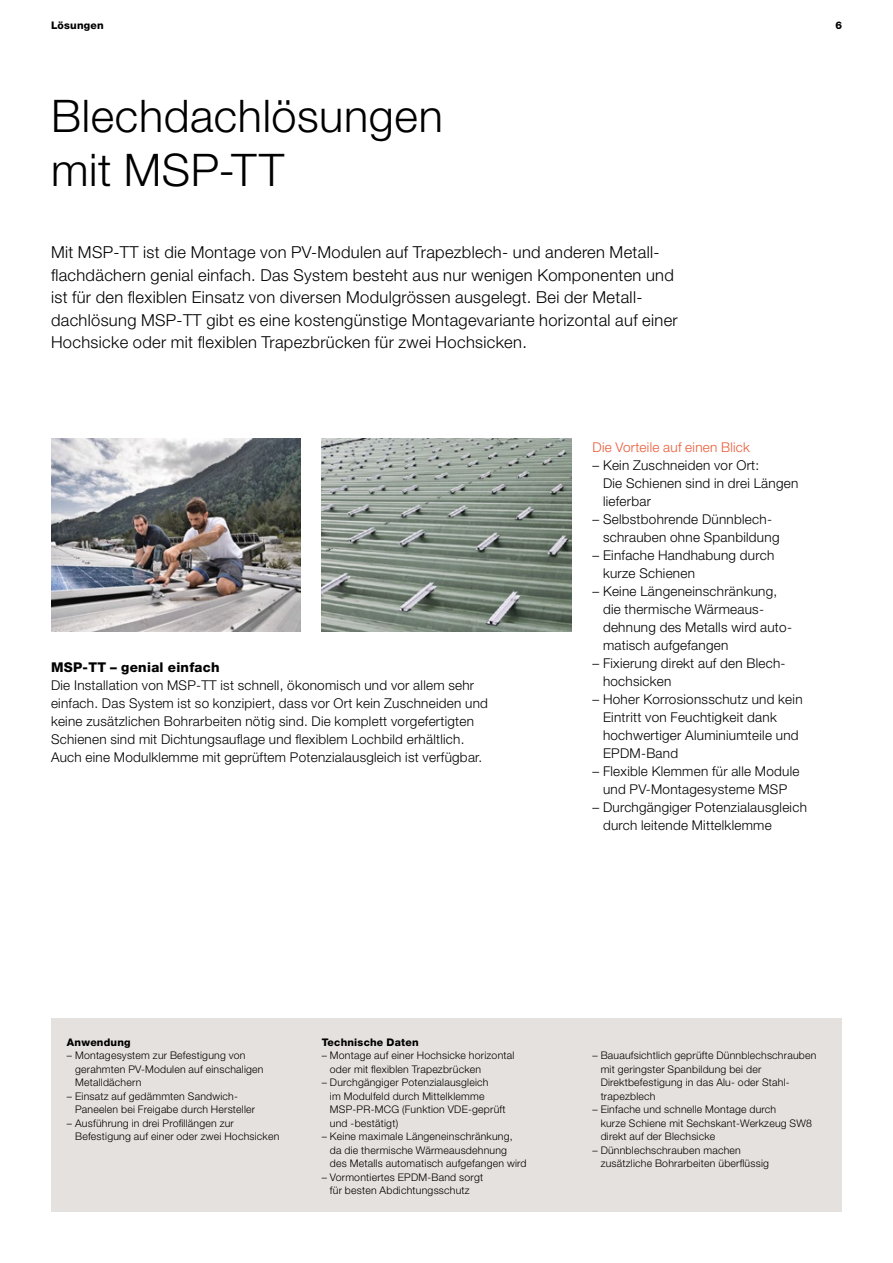
<style>
.page{position:relative;width:893px;height:1263px;background:#fff}
.page>*{position:absolute;margin:0;border:0;box-sizing:border-box;transform-origin:0 0}
.H45_30_36_20{font:300 45px/54px "Helvetica Neue LT Std";letter-spacing:.015em;color:#000}
.H45_11_15_20_Basis{font:300 16.5px/22.5px "Helvetica Neue LT Std";letter-spacing:.02em;color:#000}
.H45_9_12_20{font:300 13.5px/18px "Helvetica Neue LT Std";letter-spacing:.02em;color:#000}
.H45_9_12_20-2{font:300 13.5px "Helvetica Neue LT Std";letter-spacing:.02em;color:#ea5b38}
.H45_9_12_20-3{font:800 13.5px "Helvetica Neue LT Std";letter-spacing:.02em;color:#000}
.H45_7_9_20{font:300 10.5px/13.5px "Helvetica Neue LT Std";letter-spacing:.02em;color:#000}
.H85_7_9_20{font:800 10.5px "Helvetica Neue LT Std";letter-spacing:.02em;color:#000}
</style>
<div class="page">
<img style="left:51px;top:438px;width:249px;height:194px">
<img style="left:322px;top:438px;width:249px;height:194px">
<div style="left:51px;top:1018px;width:791px;height:194px;background:#e5e1de"></div>
<p class="H85_7_9_20" style="left:51px;top:19px;width:54px">Lösungen</p>
<p class="H45_30_36_20" style="left:51px;top:88px;width:393px">Blechdachlösungen mit MSP-TT</p>
<p class="H45_11_15_20_Basis" style="left:51px;top:241px;width:628px">Mit MSP-TT ist die Montage von PV-Modulen auf Trapezblech- und anderen Metall&shy;flachdächern genial einfach. Das System besteht aus nur wenigen Komponenten und ist für den flexiblen Einsatz von diversen Modulgrössen ausgelegt. Bei der Metall&shy;dachlösung MSP-TT gibt es eine kostengünstige Montagevariante horizontal auf einer Hochsicke oder mit flexiblen Trapezbrücken für zwei Hochsicken.</p>
<p class="H85_7_9_20" style="left:835px;top:19px;width:8px">6</p>
<p class="H45_9_12_20-3" style="left:51px;top:659px;width:170px">MSP-TT – genial einfach</p>
<p class="H45_9_12_20" style="left:51px;top:676px;width:438px">Die Installation von MSP-TT ist schnell, ökonomisch und vor allem sehr einfach. Das System ist so konzipiert, dass vor Ort kein Zuschneiden und keine zusätzlichen Bohrarbeiten nötig sind. Die komplett vorgefertigten Schienen sind mit Dichtungsauflage und flexiblem Lochbild erhältlich.<br>Auch eine Modulklemme mit geprüftem Potenzialausgleich ist verfügbar.</p>
<p class="H45_9_12_20-2" style="left:592px;top:438px;width:159px">Die Vorteile auf einen Blick</p>
<p class="H45_9_12_20" style="left:603px;top:455px;width:197px;text-indent:-11px">– Kein Zuschneiden vor Ort:<br>Die Schienen sind in drei Längen lieferbar</p>
<p class="H45_9_12_20" style="left:603px;top:509px;width:178px;text-indent:-11px">– Selbstbohrende Dünnblech&shy;schrauben ohne Spanbildung</p>
<p class="H45_9_12_20" style="left:603px;top:545px;width:173px;text-indent:-11px">– Einfache Handhabung durch kurze Schienen</p>
<p class="H45_9_12_20" style="left:603px;top:581px;width:190px;text-indent:-11px">– Keine Längeneinschränkung, die thermische Wärmeaus&shy;dehnung des Metalls wird auto&shy;matisch aufgefangen</p>
<p class="H45_9_12_20" style="left:603px;top:653px;width:184px;text-indent:-11px">– Fixierung direkt auf den Blech&shy;hochsicken</p>
<p class="H45_9_12_20" style="left:603px;top:689px;width:201px;text-indent:-11px">– Hoher Korrosionsschutz und kein<br>Eintritt von Feuchtigkeit dank hochwertiger Aluminiumteile und<br>EPDM-Band</p>
<p class="H45_9_12_20" style="left:592px;top:761px;width:209px;text-align:center">– Flexible Klemmen für alle Module und PV-Montagesysteme MSP</p>
<p class="H45_9_12_20" style="left:603px;top:797px;width:205px;text-indent:-11px">– Durchgängiger Potenzialausgleich durch leitende Mittelklemme</p>
<p class="H85_7_9_20" style="left:67px;top:1036px;width:65px">Anwendung</p>
<p class="H45_7_9_20" style="left:75px;top:1048px;width:190px;text-indent:-8px">– Montagesystem zur Befestigung von gerahmten PV-Modulen auf einschaligen<br>Metalldächern</p>
<p class="H45_7_9_20" style="left:75px;top:1089px;width:182px;text-indent:-8px">– Einsatz auf gedämmten Sandwich-<br>Paneelen bei Freigabe durch Hersteller</p>
<p class="H45_7_9_20" style="left:75px;top:1116px;width:206px;text-indent:-8px">– Ausführung in drei Profillängen zur<br>Befestigung auf einer oder zwei Hochsicken</p>
<p class="H85_7_9_20" style="left:322px;top:1036px;width:99px">Technische Daten</p>
<p class="H45_7_9_20" style="left:330px;top:1048px;width:186px;text-indent:-8px">– Montage auf einer Hochsicke horizontal oder mit flexiblen Trapezbrücken</p>
<p class="H45_7_9_20" style="left:330px;top:1075px;width:177px;text-indent:-8px">– Durchgängiger Potenzialausgleich<br>im Modulfeld durch Mittelklemme<br>MSP-PR-MCG (Funktion VDE-geprüft und -bestätigt)</p>
<p class="H45_7_9_20" style="left:330px;top:1129px;width:198px;text-indent:-8px">– Keine maximale Längeneinschränkung, da die thermische Wärmeausdehnung des Metalls automatisch aufgefangen wird</p>
<p class="H45_7_9_20" style="left:322px;top:1170px;width:163px;text-align:center">– Vormontiertes EPDM-Band sorgt für besten Abdichtungsschutz</p>
<p class="H45_7_9_20" style="left:601px;top:1048px;width:217px;text-indent:-8px">– Bauaufsichtlich geprüfte Dünnblechschrauben mit geringster Spanbildung bei der Direktbefestigung in das Alu- oder Stahl&shy;trapezblech</p>
<p class="H45_7_9_20" style="left:601px;top:1102px;width:213px;text-indent:-8px">– Einfache und schnelle Montage durch<br>kurze Schiene mit Sechskant-Werkzeug SW8 direkt auf der Blechsicke</p>
<p class="H45_7_9_20" style="left:601px;top:1143px;width:170px;text-indent:-8px">– Dünnblechschrauben machen zusätzliche Bohrarbeiten überflüssig</p>
</div>
